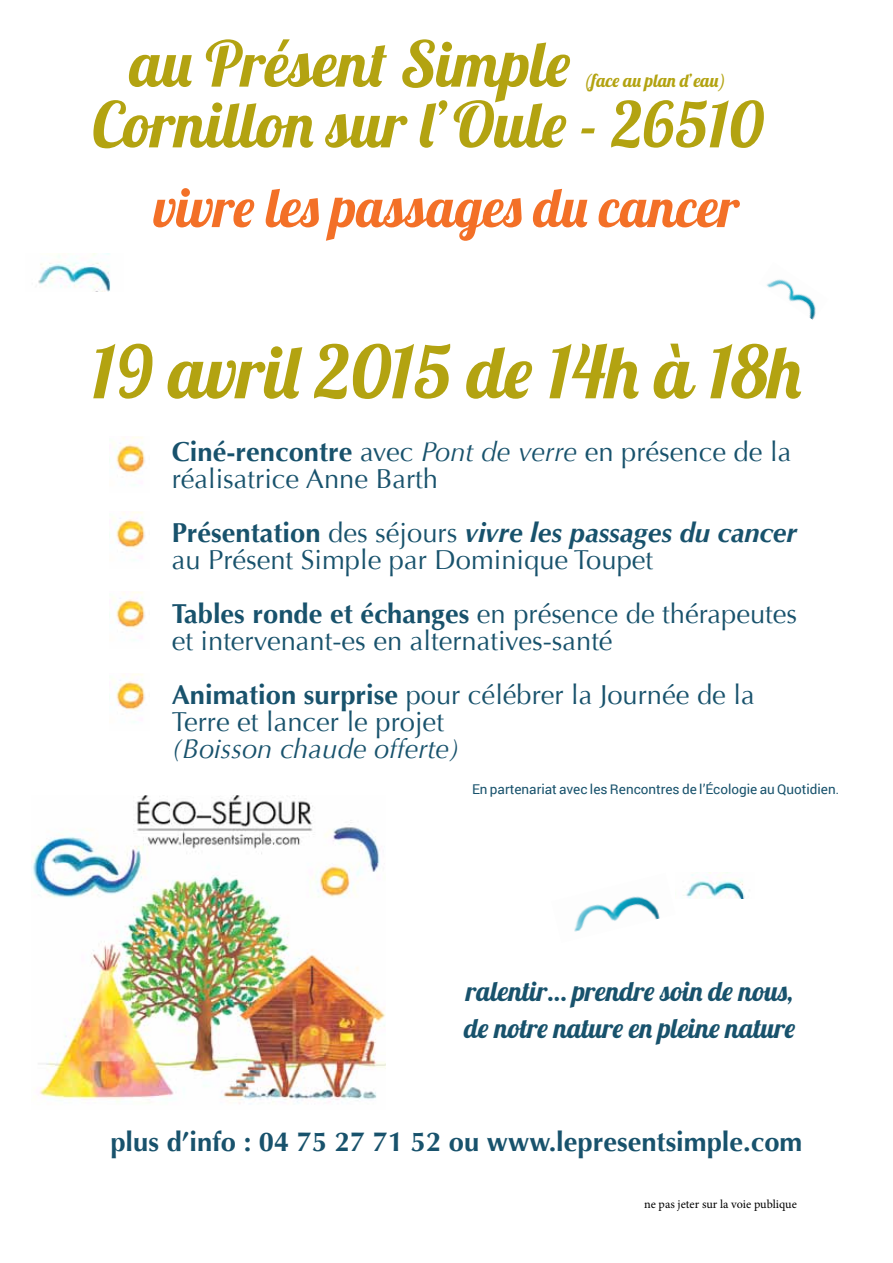
<style>
.page{position:relative;width:893px;height:1263px;background:#fff}
.page>*{position:absolute;margin:0;border:0;box-sizing:border-box;transform-origin:0 0}
.t1{font:72.9px "Lobster 1.4";color:#b3a311}
.t2{font:63px "Lobster 1.4";color:#b3a311}
.t3{font:54.75px "Lobster 1.4";color:#f37027}
.t4{font:27.3px/27px "Optima";color:#18526c}
.t5{font:27.3px/36.5px "Lobster 1.4";color:#18526c}
.t6{font:700 27.3px "Optima";color:#18526c}
.t7{font:italic 27.3px "Optima";color:#18526c}
.t8{font:18px "Lobster 1.4";color:#b3a311}
.t9{font:13.5px "Roboto";color:#18526c}
.t10{font:12.15px "Minion Pro";color:#000}
.s1{font-weight:700}
.s2{font-style:italic}
.s3{font-weight:700;font-style:italic}
.s4{font-size:12px}
</style>
<div class="page">
<img style="left:32px;top:796px;width:354px;height:308px">
<img style="left:113px;top:437px;width:32px;height:49px">
<img style="left:113px;top:674px;width:32px;height:49px">
<img style="left:113px;top:592px;width:32px;height:49px">
<img style="left:113px;top:512px;width:32px;height:49px">
<img style="left:38px;top:253px;width:73px;height:38px">
<img style="left:574px;top:896px;width:86px;height:36px">
<img style="left:766px;top:279px;width:50px;height:41px">
<img style="left:686px;top:872px;width:59px;height:26px">
<h2 class="t2" style="left:130px;top:24px;width:442px">au Présent Simple</h2>
<p class="t8" style="left:584px;top:69px;width:144px">(face au plan d’eau)</p>
<h2 class="t2" style="left:92px;top:84px;width:673px">Cornillon sur l’Oule - 26510</h2>
<h3 class="t3" style="left:154px;top:172px;width:587px">vivre les passages du cancer</h3>
<h1 class="t1" style="left:92px;top:325px;width:711px">19 avril 2015 de 14h à 18h</h1>
<p class="t4" style="left:172px;top:439px;width:621px"><span class="s1">Ciné-rencontre</span> avec <span class="s2">Pont de verre</span> en présence de la réalisatrice Anne Barth</p>
<p class="t4" style="left:172px;top:520px;width:627px"><span class="s1">Présentation</span> des séjours <span class="s3">vivre les passages du cancer </span>au Présent Simple par Dominique Toupet</p>
<p class="t4" style="left:172px;top:601px;width:627px"><span class="s1">Tables ronde et échanges</span> en présence de thérapeutes et intervenant-es en alternatives-santé</p>
<p class="t4" style="left:172px;top:682px;width:585px"><span class="s1">Animation surprise</span> pour célébrer la Journée de la<br>Terre et lancer le projet</p>
<p class="t7" style="left:172px;top:733px;width:290px">(Boisson chaude offerte)</p>
<p class="t9" style="left:472px;top:780px;width:368px">En partenariat avec les Rencontres de l’Écologie au Quotidien<span class="s4">.</span></p>
<p class="t5" style="left:464px;top:973px;width:333px">ralentir… prendre soin de nous, de notre nature en pleine nature</p>
<p class="t6" style="left:110px;top:1126px;width:693px">plus d’info : 04 75 27 71 52 ou www.lepresentsimple.com</p>
<p class="t10" style="left:644px;top:1196px;width:154px">ne pas jeter sur la voie publique</p>
</div>
